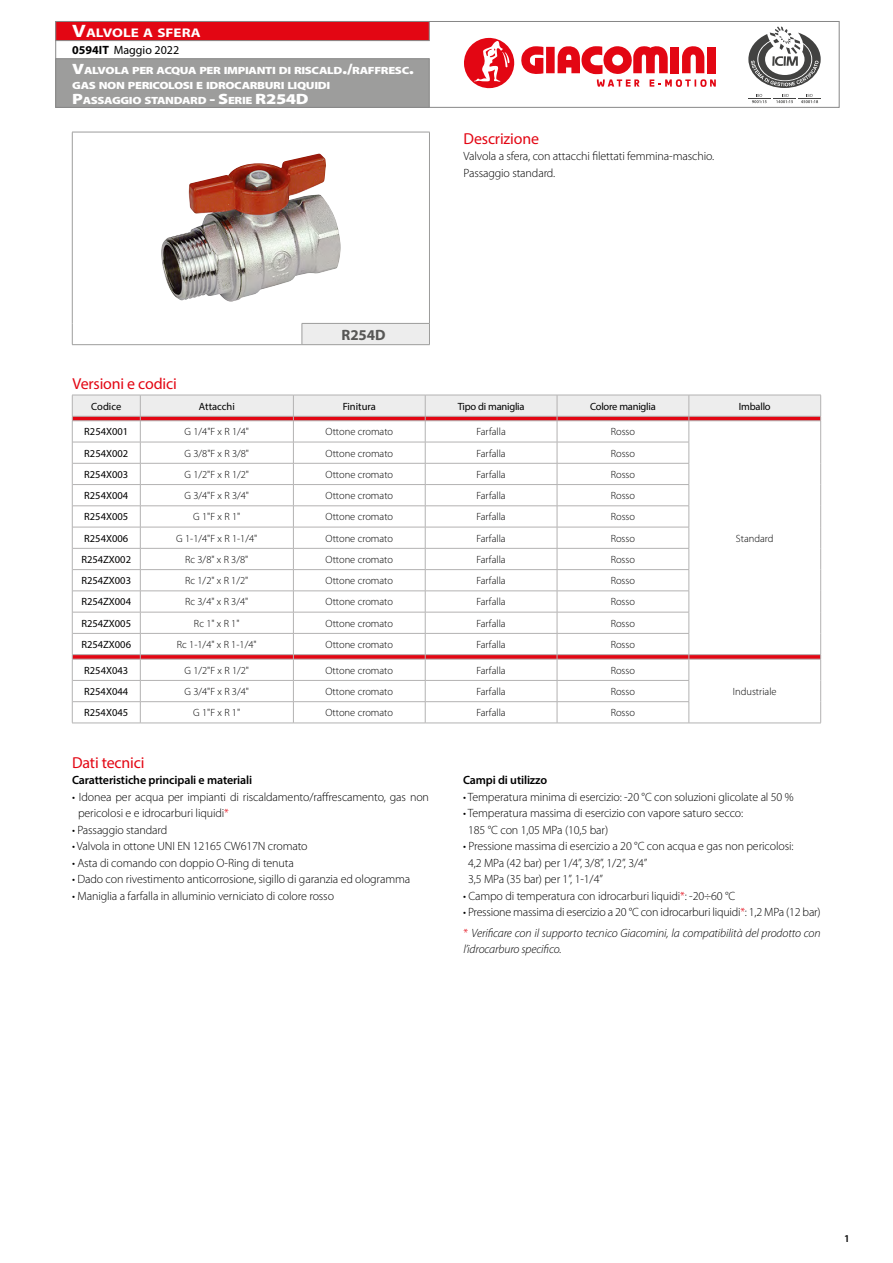
<style>
.page{position:relative;width:893px;height:1263px;background:#fff}
.page>*{position:absolute;margin:0;border:0;box-sizing:border-box;transform-origin:0 0}
.t1{font:15.9px "Myriad Pro";letter-spacing:-.01em;color:#e30613}
.t2{font:700 15px "Myriad Pro";color:#575756}
.t3{font:700 12.6px "Myriad Pro";color:#fff;scale:1.2 1}
.t4{font:300 12px/16.5px "Myriad Pro";letter-spacing:-.01em;color:#000}
.t5{font:italic 300 12px/20.5px "Myriad Pro";letter-spacing:-.01em;color:#000}
.t6{font:600 12px "Myriad Pro";letter-spacing:-.01em;color:#000}
.t7{font:12px "Myriad Pro";color:#000}
.t8{font:300 10.5px "Myriad Pro";color:#000}
.t9{font:10.5px "Myriad Pro";color:#000}
.t10{font:900 10.5px/15px "Myriad Pro";letter-spacing:-.03em;color:#fff;scale:1.2 1}
.t11{font:10.5px "Myriad Pro";letter-spacing:-.02em;color:#000}
.t12{font:600 10.5px "Myriad Pro";color:#000}
.s1{font-size:18px}
.s2{font-size:15px}
.s3{font-weight:700}
.s4{color:#e30613}
.s5{font-style:normal}
.s6{font-style:normal;color:#e30613}
</style>
<div class="page">
<div style="left:55px;top:21px;width:784px;height:87px;background:#fff;border:1px solid #878787"></div>
<div style="left:55px;top:58px;width:374px;height:50px;background:#9d9d9c;border:1px solid #878787"></div>
<div style="left:55px;top:21px;width:374px;height:20px;background:#e30613;border:1px solid #878787"></div>
<div style="left:546px;top:47px;width:9px;height:26px;background:#e30613"></div>
<svg style="left:558px;top:46px;width:158px;height:41px"></svg>
<svg style="left:464px;top:37px;width:79px;height:52px"></svg>
<svg style="left:748px;top:27px;width:73px;height:61px"></svg>
<svg style="left:748px;top:94px;width:73px;height:9px"></svg>
<hr style="left:72px;top:723px;width:68px;height:1px;background:#b3b2b2">
<hr style="left:140px;top:723px;width:153px;height:1px;background:#b3b2b2">
<hr style="left:293px;top:723px;width:132px;height:1px;background:#b3b2b2">
<hr style="left:425px;top:723px;width:132px;height:1px;background:#b3b2b2">
<hr style="left:557px;top:723px;width:132px;height:1px;background:#b3b2b2">
<hr style="left:689px;top:723px;width:132px;height:1px;background:#b3b2b2">
<svg style="left:72px;top:395px;width:749px;height:328px"></svg>
<div style="left:302px;top:323px;width:127px;height:22px;background:#ededed"></div>
<hr style="left:72px;top:132px;width:230px;height:1px;background:#9d9d9c">
<hr style="left:72px;top:132px;width:1px;height:191px;background:#9d9d9c">
<hr style="left:302px;top:132px;width:128px;height:1px;background:#9d9d9c">
<hr style="left:429px;top:132px;width:1px;height:191px;background:#9d9d9c">
<svg style="left:72px;top:323px;width:1px;height:21px"></svg>
<svg style="left:429px;top:324px;width:1px;height:20px"></svg>
<hr style="left:72px;top:344px;width:230px;height:1px;background:#9d9d9c">
<hr style="left:302px;top:323px;width:128px;height:1px;background:#9d9d9c">
<svg style="left:302px;top:324px;width:1px;height:20px"></svg>
<hr style="left:302px;top:344px;width:128px;height:1px;background:#9d9d9c">
<img style="left:161px;top:154px;width:180px;height:148px">
<p class="t3" style="left:72px;top:25px;width:109px"><span class="s1">V</span>ALVOLE A SFERA</p>
<p class="t10" style="left:72px;top:62px;width:286px"><span class="s2">V</span>ALVOLA PER ACQUA PER IMPIANTI DI RISCALD<span class="s2">./</span>RAFFRESC<span class="s2">.<br></span>GAS NON PERICOLOSI E IDROCARBURI LIQUIDI<br><span class="s2">P</span>ASSAGGIO STANDARD <span class="s2">- S</span>ERIE <span class="s2">R254D</span></p>
<p class="t7" style="left:72px;top:43px;width:108px"><span class="s3">0594IT</span> Maggio 2022</p>
<h1 class="t1" style="left:464px;top:129px;width:77px">Descrizione</h1>
<p class="t4" style="left:464px;top:148px;width:252px">Valvola a sfera, con attacchi filettati femmina-maschio.<br>Passaggio standard.</p>
<p class="t2" style="left:341px;top:325px;width:46px">R254D</p>
<h1 class="t1" style="left:73px;top:374px;width:106px">Versioni e codici</h1>
<p class="t9" style="left:91px;top:400px;width:32px">Codice</p>
<p class="t9" style="left:199px;top:400px;width:37px">Attacchi</p>
<p class="t9" style="left:343px;top:400px;width:35px">Finitura</p>
<p class="t11" style="left:458px;top:400px;width:68px">Tipo di maniglia</p>
<p class="t11" style="left:590px;top:400px;width:67px">Colore maniglia</p>
<p class="t11" style="left:739px;top:400px;width:33px">Imballo</p>
<p class="t9" style="left:84px;top:425px;width:45px">R254X001</p>
<p class="t8" style="left:185px;top:425px;width:66px">G 1/4"F x R 1/4"</p>
<p class="t8" style="left:325px;top:425px;width:69px">Ottone cromato</p>
<p class="t8" style="left:476px;top:425px;width:31px">Farfalla</p>
<p class="t8" style="left:611px;top:425px;width:26px">Rosso</p>
<p class="t9" style="left:84px;top:447px;width:45px">R254X002</p>
<p class="t8" style="left:185px;top:447px;width:66px">G 3/8"F x R 3/8"</p>
<p class="t8" style="left:325px;top:447px;width:69px">Ottone cromato</p>
<p class="t8" style="left:476px;top:447px;width:31px">Farfalla</p>
<p class="t8" style="left:611px;top:447px;width:26px">Rosso</p>
<p class="t9" style="left:84px;top:468px;width:45px">R254X003</p>
<p class="t8" style="left:185px;top:468px;width:66px">G 1/2"F x R 1/2"</p>
<p class="t8" style="left:325px;top:468px;width:69px">Ottone cromato</p>
<p class="t8" style="left:476px;top:468px;width:31px">Farfalla</p>
<p class="t8" style="left:611px;top:468px;width:26px">Rosso</p>
<p class="t9" style="left:84px;top:489px;width:45px">R254X004</p>
<p class="t8" style="left:185px;top:489px;width:66px">G 3/4"F x R 3/4"</p>
<p class="t8" style="left:325px;top:489px;width:69px">Ottone cromato</p>
<p class="t8" style="left:476px;top:489px;width:31px">Farfalla</p>
<p class="t8" style="left:611px;top:489px;width:26px">Rosso</p>
<p class="t9" style="left:84px;top:510px;width:45px">R254X005</p>
<p class="t8" style="left:193px;top:511px;width:48px">G 1"F x R 1"</p>
<p class="t8" style="left:325px;top:511px;width:69px">Ottone cromato</p>
<p class="t8" style="left:476px;top:511px;width:31px">Farfalla</p>
<p class="t8" style="left:611px;top:511px;width:26px">Rosso</p>
<p class="t9" style="left:84px;top:532px;width:45px">R254X006</p>
<p class="t8" style="left:176px;top:532px;width:83px">G 1-1/4"F x R 1-1/4"</p>
<p class="t8" style="left:325px;top:532px;width:69px">Ottone cromato</p>
<p class="t8" style="left:476px;top:532px;width:31px">Farfalla</p>
<p class="t8" style="left:611px;top:532px;width:26px">Rosso</p>
<p class="t9" style="left:81px;top:553px;width:51px">R254ZX002</p>
<p class="t8" style="left:185px;top:553px;width:65px">Rc 3/8" x R 3/8"</p>
<p class="t8" style="left:325px;top:553px;width:69px">Ottone cromato</p>
<p class="t8" style="left:476px;top:553px;width:31px">Farfalla</p>
<p class="t8" style="left:611px;top:553px;width:26px">Rosso</p>
<p class="t9" style="left:81px;top:574px;width:51px">R254ZX003</p>
<p class="t8" style="left:185px;top:574px;width:65px">Rc 1/2" x R 1/2"</p>
<p class="t8" style="left:325px;top:574px;width:69px">Ottone cromato</p>
<p class="t8" style="left:476px;top:574px;width:31px">Farfalla</p>
<p class="t8" style="left:611px;top:574px;width:26px">Rosso</p>
<p class="t9" style="left:81px;top:595px;width:51px">R254ZX004</p>
<p class="t8" style="left:185px;top:596px;width:65px">Rc 3/4" x R 3/4"</p>
<p class="t8" style="left:325px;top:596px;width:69px">Ottone cromato</p>
<p class="t8" style="left:476px;top:596px;width:31px">Farfalla</p>
<p class="t8" style="left:611px;top:596px;width:26px">Rosso</p>
<p class="t9" style="left:81px;top:617px;width:51px">R254ZX005</p>
<p class="t8" style="left:194px;top:617px;width:47px">Rc 1" x R 1"</p>
<p class="t8" style="left:325px;top:617px;width:69px">Ottone cromato</p>
<p class="t8" style="left:476px;top:617px;width:31px">Farfalla</p>
<p class="t8" style="left:611px;top:617px;width:26px">Rosso</p>
<p class="t9" style="left:81px;top:638px;width:51px">R254ZX006</p>
<p class="t8" style="left:177px;top:638px;width:81px">Rc 1-1/4" x R 1-1/4"</p>
<p class="t8" style="left:325px;top:638px;width:69px">Ottone cromato</p>
<p class="t8" style="left:476px;top:638px;width:31px">Farfalla</p>
<p class="t8" style="left:611px;top:638px;width:26px">Rosso</p>
<p class="t9" style="left:84px;top:664px;width:45px">R254X043</p>
<p class="t8" style="left:184px;top:664px;width:66px">G 1/2"F x R 1/2"</p>
<p class="t8" style="left:325px;top:664px;width:69px">Ottone cromato</p>
<p class="t8" style="left:476px;top:664px;width:31px">Farfalla</p>
<p class="t8" style="left:611px;top:664px;width:26px">Rosso</p>
<p class="t9" style="left:84px;top:685px;width:45px">R254X044</p>
<p class="t8" style="left:184px;top:685px;width:66px">G 3/4"F x R 3/4"</p>
<p class="t8" style="left:325px;top:685px;width:69px">Ottone cromato</p>
<p class="t8" style="left:476px;top:685px;width:31px">Farfalla</p>
<p class="t8" style="left:611px;top:685px;width:26px">Rosso</p>
<p class="t8" style="left:733px;top:685px;width:45px">Industriale</p>
<p class="t9" style="left:84px;top:706px;width:45px">R254X045</p>
<p class="t8" style="left:193px;top:706px;width:48px">G 1"F x R 1"</p>
<p class="t8" style="left:325px;top:706px;width:69px">Ottone cromato</p>
<p class="t8" style="left:476px;top:706px;width:31px">Farfalla</p>
<p class="t8" style="left:611px;top:706px;width:26px">Rosso</p>
<p class="t8" style="left:736px;top:532px;width:39px">Standard</p>
<h1 class="t1" style="left:72px;top:753px;width:74px">Dati tecnici</h1>
<p class="t6" style="left:72px;top:773px;width:182px">Caratteristiche principali e materiali</p>
<p class="t4" style="left:78px;top:788px;width:352px;text-indent:-6px">• Idonea per acqua per impianti di riscaldamento/raffrescamento, gas non pericolosi e e idrocarburi liquidi<span class="s4">*</span></p>
<p class="t4" style="left:72px;top:821px;width:97px">• Passaggio standard</p>
<p class="t4" style="left:72px;top:838px;width:237px">• Valvola in ottone UNI EN 12165 CW617N cromato</p>
<p class="t4" style="left:72px;top:854px;width:223px">• Asta di comando con doppio O-Ring di tenuta</p>
<p class="t4" style="left:72px;top:871px;width:340px">• Dado con rivestimento anticorrosione, sigillo di garanzia ed ologramma</p>
<p class="t4" style="left:72px;top:887px;width:263px">• Maniglia a farfalla in alluminio verniciato di colore rosso</p>
<p class="t6" style="left:463px;top:773px;width:86px">Campi di utilizzo</p>
<p class="t4" style="left:463px;top:788px;width:332px">• Temperatura minima di esercizio: -20 °C con soluzioni glicolate al 50 %</p>
<p class="t4" style="left:468px;top:805px;width:277px;text-indent:-5px">• Temperatura massima di esercizio con vapore saturo secco:<br>185 °C con 1,05 MPa (10,5 bar)</p>
<p class="t4" style="left:468px;top:838px;width:327px;text-indent:-5px">• Pressione massima di esercizio a 20 °C con acqua e gas non pericolosi:<br>4,2 MPa (42 bar) per 1/4”, 3/8”, 1/2”, 3/4”<br>3,5 MPa (35 bar) per 1”, 1-1/4”</p>
<p class="t4" style="left:463px;top:887px;width:274px">• Campo di temperatura con idrocarburi liquidi<span class="s4">*</span>: -20÷60 °C</p>
<p class="t5" style="left:463px;top:902px;width:359px"><span class="s5">• Pressione massima di esercizio a 20 °C con idrocarburi liquidi</span><span class="s6">*</span><span class="s5">: 1,2 MPa (12 bar) </span><span class="s6">*</span> Verificare con il supporto tecnico Giacomini, la compatibilità del prodotto con</p>
<p class="t5" style="left:463px;top:939px;width:100px">l’idrocarburo specifico.</p>
<p class="t12" style="left:844px;top:1231px;width:7px">1</p>
</div>
